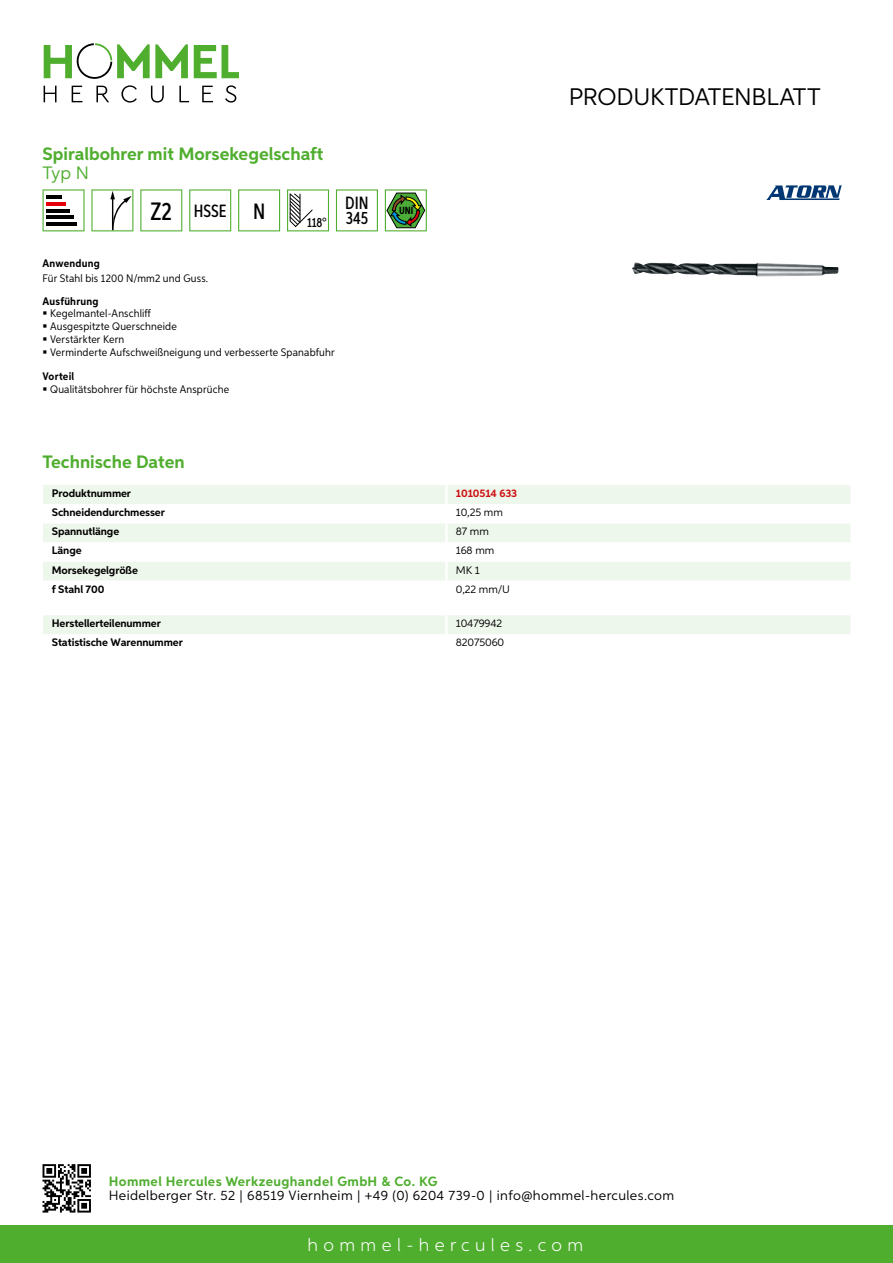
<style>
.page{position:relative;width:893px;height:1263px;background:#fff}
.page>*{position:absolute;margin:0;border:0;box-sizing:border-box;transform-origin:0 0}
.t1{font:24px "Aspira";letter-spacing:-.01em;color:#000}
.t2{font:700 18px "Aspira";color:#50ae2f}
.t3{font:300 18px "Aspira";letter-spacing:.3em;color:#fff}
.t4{font:18px "Aspira";color:#50ae2f}
.t5{font:500 17.85px/14.9px "Aspira XX Nar";color:#000}
.t6{font:13.5px "Aspira";letter-spacing:.03em;color:#000}
.t7{font:700 13.5px "Aspira";letter-spacing:.03em;color:#50ae2f}
.t8{font:500 13.35px "Aspira XX Nar";color:#000}
.t9{font:10.95px/12.8px "Aspira Nar";letter-spacing:.015em;color:#000}
.t10{font:700 10.95px "Aspira";letter-spacing:-.01em;color:#000}
.t11{font:10.95px "Aspira";letter-spacing:-.01em;color:#000}
.t12{font:700 10.95px "Aspira Nar";letter-spacing:.02em;color:#000}
.t13{font:700 10.95px "Aspira";letter-spacing:-.01em;color:#cd1013}
.t14{font:700 10.35px "Aspira XX Nar";color:#000}
.s1{font-size:25.2px}
.s2{font-size:22.2px}
</style>
<div class="page">
<div style="left:0;top:1226px;width:893px;height:37px;background:#50ae2f"></div>
<svg style="left:43px;top:1164px;width:48px;height:48px"></svg>
<svg style="left:194px;top:45px;width:45px;height:33px"></svg>
<svg style="left:44px;top:43px;width:144px;height:36px"></svg>
<svg style="left:44px;top:86px;width:13px;height:16px"></svg>
<svg style="left:72px;top:86px;width:10px;height:16px"></svg>
<svg style="left:96px;top:86px;width:13px;height:16px"></svg>
<svg style="left:121px;top:85px;width:16px;height:18px"></svg>
<svg style="left:151px;top:86px;width:13px;height:17px"></svg>
<svg style="left:179px;top:86px;width:10px;height:16px"></svg>
<svg style="left:202px;top:86px;width:11px;height:16px"></svg>
<svg style="left:225px;top:85px;width:11px;height:18px"></svg>
<div style="left:43px;top:485px;width:807px;height:19px;background:#eef7eb"></div>
<svg style="left:43px;top:524px;width:807px;height:57px;fill:#eef7eb"></svg>
<hr style="left:445px;top:485px;width:3px;height:19px;background:#fff">
<hr style="left:445px;top:523px;width:3px;height:19px;background:#fff">
<hr style="left:445px;top:542px;width:3px;height:20px;background:#fff">
<hr style="left:445px;top:562px;width:3px;height:19px;background:#fff">
<div style="left:43px;top:615px;width:807px;height:19px;background:#eef7eb"></div>
<svg style="left:43px;top:189px;width:42px;height:42px"></svg>
<hr style="left:46px;top:196px;width:16px;height:3px;background:#000">
<hr style="left:46px;top:202px;width:20px;height:4px;background:#e3000b">
<hr style="left:46px;top:209px;width:23px;height:3px;background:#000">
<hr style="left:46px;top:216px;width:27px;height:3px;background:#000">
<hr style="left:46px;top:222px;width:31px;height:4px;background:#000">
<svg style="left:91px;top:189px;width:42px;height:42px"></svg>
<svg style="left:140px;top:189px;width:42px;height:42px"></svg>
<svg style="left:189px;top:189px;width:42px;height:42px"></svg>
<svg style="left:238px;top:189px;width:42px;height:42px"></svg>
<svg style="left:287px;top:189px;width:42px;height:42px"></svg>
<svg style="left:336px;top:189px;width:42px;height:42px"></svg>
<svg style="left:385px;top:189px;width:42px;height:42px"></svg>
<img style="left:632px;top:262px;width:207px;height:15px">
<svg style="left:766px;top:185px;width:76px;height:15px"></svg>
<h2 class="t2" style="left:43px;top:142px;width:283px">Spiralbohrer mit Morsekegelschaft</h2>
<h2 class="t4" style="left:43px;top:162px;width:45px">Typ N</h2>
<h3 class="t5" style="left:151px;top:203px;width:116px"><span class="s1">Z2</span> HSSE <span class="s2">N</span></h3>
<p class="t8" style="left:307px;top:215px;width:21px">118°</p>
<h3 class="t5" style="left:345px;top:196px;width:25px">DIN<br>345</h3>
<p class="t14" style="left:399px;top:205px;width:16px">UNI</p>
<p class="t12" style="left:43px;top:257px;width:59px">Anwendung</p>
<p class="t9" style="left:43px;top:272px;width:167px">Für Stahl bis 1200 N/mm2 und Guss.</p>
<p class="t12" style="left:43px;top:294px;width:58px">Ausführung</p>
<p class="t9" style="left:50px;top:307px;width:286px">Kegelmantel-Anschliff<br>Ausgespitzte Querschneide<br>Verstärkter Kern<br>Verminderte Aufschweißneigung und verbesserte Spanabfuhr</p>
<p class="t12" style="left:43px;top:369px;width:33px">Vorteil</p>
<p class="t9" style="left:50px;top:382px;width:181px">Qualitätsbohrer für höchste Ansprüche</p>
<h2 class="t2" style="left:43px;top:451px;width:144px">Technische Daten</h2>
<p class="t10" style="left:52px;top:486px;width:81px">Produktnummer</p>
<p class="t13" style="left:456px;top:486px;width:63px">1010514 633</p>
<p class="t10" style="left:52px;top:506px;width:115px">Schneidendurchmesser</p>
<p class="t11" style="left:456px;top:506px;width:49px">10,25 mm</p>
<p class="t10" style="left:52px;top:525px;width:69px">Spannutlänge</p>
<p class="t11" style="left:456px;top:525px;width:35px">87 mm</p>
<p class="t10" style="left:52px;top:544px;width:31px">Länge</p>
<p class="t11" style="left:456px;top:544px;width:40px">168 mm</p>
<p class="t10" style="left:52px;top:563px;width:88px">Morsekegelgröße</p>
<p class="t11" style="left:456px;top:563px;width:25px">MK 1</p>
<p class="t10" style="left:52px;top:582px;width:54px">f Stahl 700</p>
<p class="t11" style="left:456px;top:582px;width:54px">0,22 mm/U</p>
<p class="t10" style="left:52px;top:617px;width:111px">Herstellerteilenummer</p>
<p class="t11" style="left:456px;top:617px;width:48px">10479942</p>
<p class="t10" style="left:52px;top:636px;width:132px">Statistische Warennummer</p>
<p class="t11" style="left:456px;top:636px;width:50px">82075060</p>
<h1 class="t1" style="left:569px;top:82px;width:253px">Produktdatenblatt</h1>
<p class="t7" style="left:109px;top:1172px;width:330px">Hommel Hercules Werkzeughandel GmbH &amp; Co. KG</p>
<p class="t6" style="left:109px;top:1187px;width:567px">Heidelberger Str. 52 | 68519 Viernheim | +49 (0) 6204 739-0 | info@hommel-hercules.com</p>
<h2 class="t3" style="left:307px;top:1234px;width:277px">hommel-hercules.com</h2>
</div>
